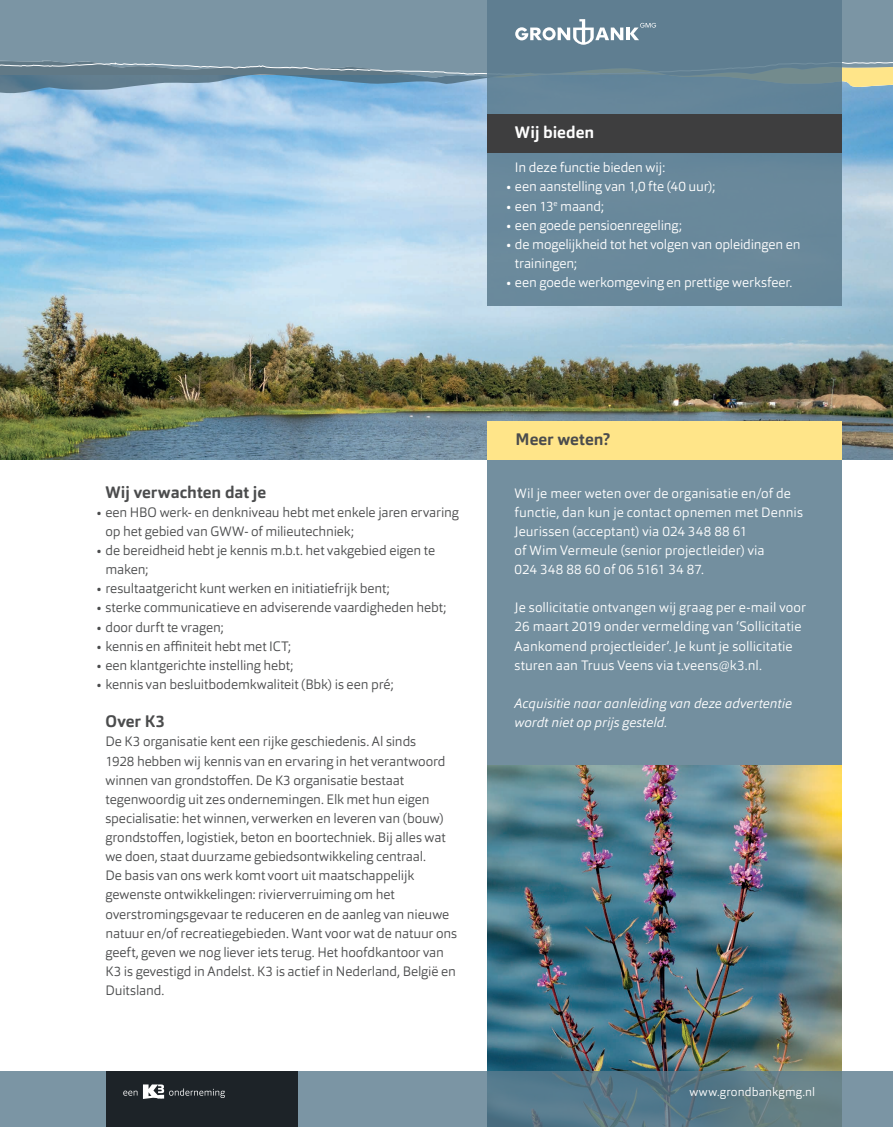
<style>
.page{position:relative;width:893px;height:1127px;background:#fff}
.page>*{position:absolute;margin:0;border:0;box-sizing:border-box;transform-origin:0 0}
.t1{font:700 16.5px "Orgon";color:#4b4c4d}
.t2{font:700 16.5px "Orgon";color:#fff}
.t3{font:300 13.5px/19.2px "Orgon";letter-spacing:-.01em;color:#4b4c4d}
.t4{font:300 13.5px/19.2px "Orgon";letter-spacing:.005em;color:#fff}
.t5{font:italic 300 13.5px/19.2px "Orgon";color:#fff}
.t6{font:300 13.5px "Orgon";letter-spacing:-.015em;color:#fff}
.t7{font:300 12px "Orgon";letter-spacing:.015em;color:#fff}
</style>
<div class="page">
<div style="left:488px;top:421px;width:354px;height:706px;background:#738f9f"></div>
<img style="left:488px;top:765px;width:354px;height:306px">
<img style="left:0;top:95px;width:893px;height:364px">
<div style="left:0;top:0;width:893px;height:59px;background:#7b95a4"></div>
<svg style="left:0;top:1071px;width:893px;height:56px;background:#6a8795"></svg>
<div style="left:106px;top:1071px;width:192px;height:56px;background:#1d2328"></div>
<svg style="left:123px;top:1090px;width:14px;height:5px"></svg>
<svg style="left:143px;top:1084px;width:82px;height:15px"></svg>
<svg style="left:0;top:59px;width:893px;height:36px;background:#809eb0"></svg>
<div style="left:488px;top:0;width:354px;height:306px;background:#67879a"></div>
<hr style="left:626px;top:28px;width:4px;height:12px;background:#fff">
<svg style="left:515px;top:19px;width:108px;height:26px"></svg>
<svg style="left:630px;top:23px;width:26px;height:17px"></svg>
<div style="left:488px;top:115px;width:354px;height:38px;background:#3e3e3f"></div>
<div style="left:488px;top:421px;width:354px;height:38px;background:#ffe589"></div>
<p class="t2" style="left:515px;top:122px;width:81px">Wij bieden</p>
<p class="t4" style="left:515px;top:158px;width:152px">In deze functie bieden wij:</p>
<p class="t4" style="left:506px;top:177px;width:210px">• een aanstelling van 1,0 fte (40 uur);</p>
<p class="t6" style="left:506px;top:197px;width:99px">• een 13<sup>e</sup> maand;</p>
<p class="t4" style="left:506px;top:215px;width:177px">• een goede pensioenregeling;</p>
<p class="t4" style="left:515px;top:234px;width:287px;text-indent:-9px">• de mogelijkheid tot het volgen van opleidingen en trainingen;</p>
<p class="t4" style="left:506px;top:273px;width:288px">• een goede werkomgeving en prettige werksfeer.</p>
<p class="t1" style="left:105px;top:481px;width:162px">Wij verwachten dat je</p>
<p class="t3" style="left:105px;top:502px;width:355px;text-indent:-9px">• een HBO werk- en denkniveau hebt met enkele jaren ervaring op het gebied van GWW- of milieutechniek;</p>
<p class="t3" style="left:105px;top:541px;width:331px;text-indent:-9px">• de bereidheid hebt je kennis m.b.t. het vakgebied eigen te maken;</p>
<p class="t3" style="left:97px;top:579px;width:294px">• resultaatgericht kunt werken en initiatiefrijk bent;</p>
<p class="t3" style="left:97px;top:598px;width:351px">• sterke communicatieve en adviserende vaardigheden hebt;</p>
<p class="t3" style="left:97px;top:617px;width:128px">• door durft te vragen;</p>
<p class="t3" style="left:97px;top:636px;width:195px">• kennis en affiniteit hebt met ICT;</p>
<p class="t3" style="left:97px;top:655px;width:198px">• een klantgerichte instelling hebt;</p>
<p class="t3" style="left:97px;top:674px;width:298px">• kennis van besluitbodemkwaliteit (Bbk) is een pré;</p>
<p class="t1" style="left:105px;top:711px;width:61px">Over K3</p>
<p class="t3" style="left:105px;top:732px;width:353px">De K3 organisatie kent een rijke geschiedenis. Al sinds<br>1928 hebben wij kennis van en ervaring in het verantwoord winnen van grondstoffen. De K3 organisatie bestaat tegenwoordig uit zes ondernemingen. Elk met hun eigen specialisatie: het winnen, verwerken en leveren van (bouw) grondstoffen, logistiek, beton en boortechniek. Bij alles wat we doen, staat duurzame gebiedsontwikkeling centraal.<br>De basis van ons werk komt voort uit maatschappelijk gewenste ontwikkelingen: rivierverruiming om het overstromingsgevaar te reduceren en de aanleg van nieuwe natuur en/of recreatiegebieden. Want voor wat de natuur ons geeft, geven we nog liever iets terug. Het hoofdkantoor van K3 is gevestigd in Andelst. K3 is actief in Nederland, België en Duitsland.</p>
<p class="t1" style="left:516px;top:428px;width:96px">Meer weten?</p>
<p class="t4" style="left:514px;top:483px;width:290px">Wil je meer weten over de organisatie en/of de functie, dan kun je contact opnemen met Dennis Jeurissen (acceptant) via 024 348 88 61<br>of Wim Vermeule (senior projectleider) via<br>024 348 88 60 of 06 5161 34 87.</p>
<p class="t4" style="left:514px;top:598px;width:293px">Je sollicitatie ontvangen wij graag per e-mail voor 26 maart 2019 onder vermelding van ‘Sollicitatie Aankomend projectleider’. Je kunt je sollicitatie sturen aan Truus Veens via t.veens@k3.nl.</p>
<p class="t5" style="left:514px;top:693px;width:279px">Acquisitie naar aanleiding van deze advertentie wordt niet op prijs gesteld.</p>
<p class="t7" style="left:689px;top:1084px;width:127px">www.grondbankgmg.nl</p>
</div>
